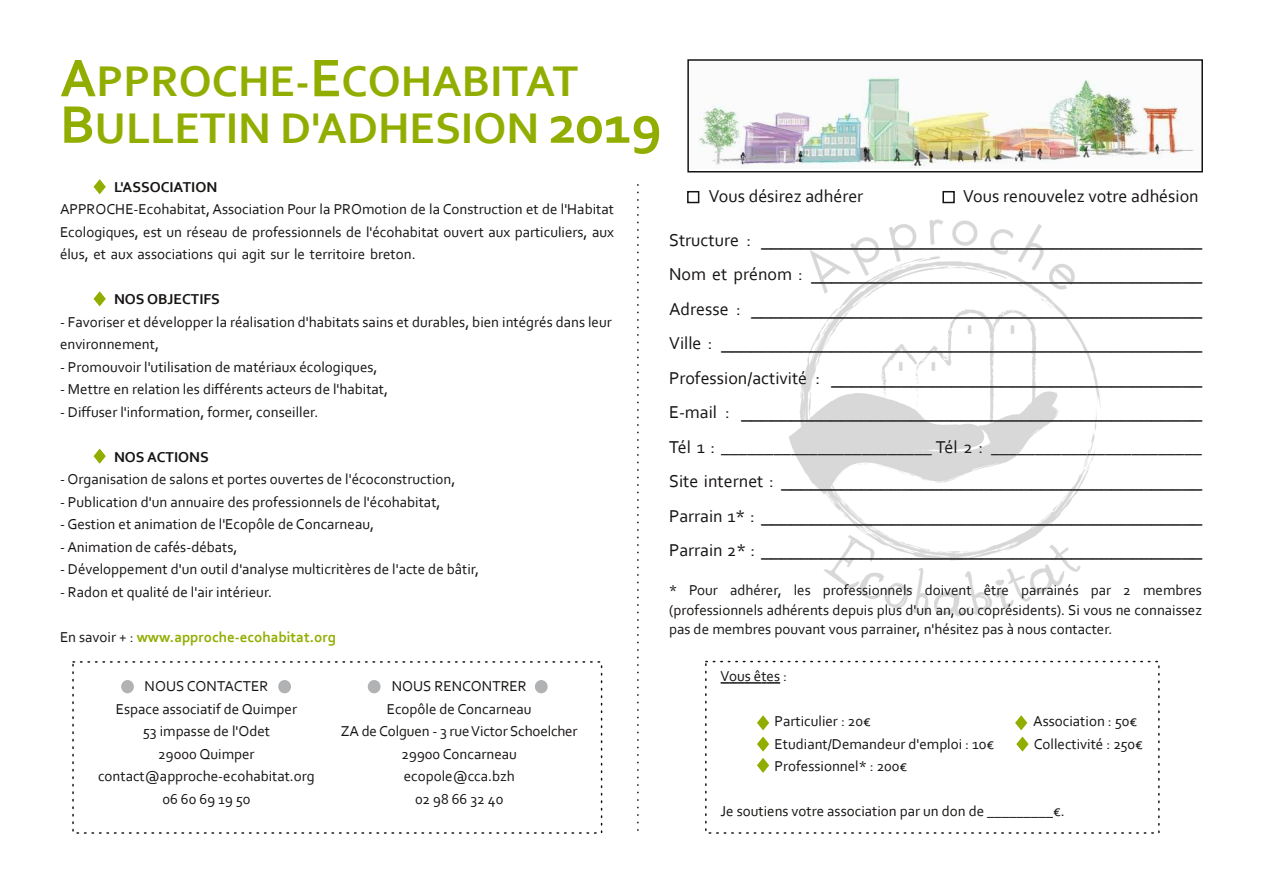
<style>
.page{position:relative;width:1263px;height:893px;background:#fff}
.page>*{position:absolute;margin:0;border:0;box-sizing:border-box;transform-origin:0 0}
.t1{font:700 45px/46.5px "Corbel";color:#91ae00}
.t2{font:18px/34.5px "Arial";color:#161413;text-align:justify}
.t3{font:18px "Corbel";color:#161413}
.t4{font:15px/22.5px "Corbel";color:#161413;text-align:justify}
.t5{font:700 15px "Corbel";color:#91ae00}
.t6{font:700 15px "Corbel";color:#161413}
.s1{font-size:55.5px}
.s2{font-weight:400;color:#161413}
.s3{font-family:"Corbel"}
</style>
<div class="page">
<svg style="left:93px;top:179px;width:13px;height:16px"></svg>
<svg style="left:93px;top:291px;width:13px;height:16px"></svg>
<svg style="left:93px;top:448px;width:13px;height:16px"></svg>
<div style="left:122px;top:681px;width:11px;height:11px;background:#b0b2b4;border-radius:50%"></div>
<div style="left:121px;top:680px;width:13px;height:13px;border:2px solid #b0b2b4;border-radius:50%"></div>
<div style="left:368px;top:681px;width:12px;height:11px;background:#b0b2b4;border-radius:50%"></div>
<div style="left:368px;top:680px;width:12px;height:13px;border:2px solid #b0b2b4;border-radius:50%"></div>
<div style="left:536px;top:681px;width:11px;height:11px;background:#b0b2b4;border-radius:50%"></div>
<div style="left:535px;top:680px;width:13px;height:13px;border:2px solid #b0b2b4;border-radius:50%"></div>
<div style="left:279px;top:681px;width:11px;height:11px;background:#b0b2b4;border-radius:50%"></div>
<div style="left:278px;top:680px;width:13px;height:13px;border:2px solid #b0b2b4;border-radius:50%"></div>
<img style="left:698px;top:77px;width:496px;height:91px">
<div style="left:687px;top:59px;width:516px;height:113px;border:2px solid #161413"></div>
<div style="left:687px;top:191px;width:12px;height:12px;border:2px solid #161413"></div>
<div style="left:942px;top:191px;width:13px;height:12px;border:2px solid #161413"></div>
<svg style="left:637px;top:184px;width:2px;height:647px"></svg>
<svg style="left:721px;top:682px;width:59px;height:2px"></svg>
<svg style="left:757px;top:715px;width:13px;height:58px"></svg>
<svg style="left:1015px;top:715px;width:14px;height:37px"></svg>
<img style="left:789px;top:219px;width:312px;height:398px">
<h1 class="t1" style="left:60px;top:62px;width:603px"><span class="s1">A</span>PPROCHE‐<span class="s1">E</span>COHABITAT<br><span class="s1">B</span>ULLETIN D'ADHESION <span class="s1">2019</span></h1>
<p class="t6" style="left:114px;top:180px;width:105px">L'ASSOCIATION</p>
<p class="t4" style="left:60px;top:199px;width:555px">APPROCHE‐Ecohabitat, Association Pour la PROmotion de la Construction et de l'Habitat Ecologiques, est un réseau de professionnels de l'écohabitat ouvert aux particuliers, aux élus, et aux associations qui agit sur le territoire breton.</p>
<p class="t6" style="left:114px;top:293px;width:107px">NOS OBJECTIFS</p>
<p class="t4" style="left:60px;top:312px;width:553px;text-align:left">‐ Favoriser et développer la réalisation d'habitats sains et durables, bien intégrés dans leur environnement,<br>‐ Promouvoir l'utilisation de matériaux écologiques,<br>‐ Mettre en relation les différents acteurs de l'habitat,<br>‐ Diffuser l'information, former, conseiller.</p>
<p class="t6" style="left:114px;top:450px;width:96px">NOS ACTIONS</p>
<p class="t4" style="left:60px;top:469px;width:421px;text-align:left">‐ Organisation de salons et portes ouvertes de l'écoconstruction,<br>‐ Publication d'un annuaire des professionnels de l'écohabitat,<br>‐ Gestion et animation de l'Ecopôle de Concarneau,<br>‐ Animation de cafés‐débats,<br>‐ Développement d'un outil d'analyse multicritères de l'acte de bâtir, ‐ Radon et qualité de l'air intérieur.</p>
<p class="t5" style="left:60px;top:630px;width:277px"><span class="s2">En savoir + :</span> www.approche‐ecohabitat.org</p>
<p class="t4" style="left:98px;top:676px;width:218px;text-align:center">NOUS CONTACTER<br>Espace associatif de Quimper<br>53 impasse de l'Odet<br>29000 Quimper contact@approche‐ecohabitat.org<br>06 60 69 19 50</p>
<p class="t4" style="left:341px;top:676px;width:238px;text-align:center">NOUS RENCONTRER<br>Ecopôle de Concarneau<br>ZA deColguen ‐ 3 rueVictor Schoelcher<br>29900 Concarneau<br>ecopole@cca.bzh<br>02 98 66 32 40</p>
<p class="t3" style="left:709px;top:189px;width:156px">Vous désirez adhérer</p>
<p class="t3" style="left:963px;top:189px;width:237px">Vous renouvelez votre adhésion</p>
<p class="t2" style="left:669px;top:222px;width:534px"><span class="s3">Structure :</span> ____________________________________________ <span class="s3">Nom et prénom :</span> _______________________________________ <span class="s3">Adresse :</span> _____________________________________________ <span class="s3">Ville :</span> ________________________________________________ <span class="s3">Profession/activité :</span> _____________________________________ <span class="s3">E‐mail :</span> ______________________________________________</p>
<p class="t3" style="left:669px;top:439px;width:534px">Tél 1 : ________________________ Tél 2 : ________________________</p>
<p class="t2" style="left:669px;top:464px;width:534px"><span class="s3">Site internet :</span> __________________________________________ <span class="s3">Parrain 1* :</span> ____________________________________________ <span class="s3">Parrain 2* :</span> ____________________________________________</p>
<p class="t4" style="left:669px;top:582px;width:534px;line-height:19.5px">* Pour adhérer, les professionnels doivent être parrainés par 2 membres (professionnels adhérents depuis plus d'un an, ou coprésidents). Si vous ne connaissez pas de membres pouvant vous parrainer, n'hésitez pas à nous contacter.</p>
<p class="t4" style="left:721px;top:666px;width:68px">Vous êtes :</p>
<p class="t4" style="left:775px;top:711px;width:98px">Particulier : 20€</p>
<p class="t4" style="left:1033px;top:711px;width:105px">Association : 50€</p>
<p class="t4" style="left:775px;top:734px;width:221px">Etudiant/Demandeur d'emploi : 10€</p>
<p class="t4" style="left:1034px;top:734px;width:111px">Collectivité : 250€</p>
<p class="t4" style="left:775px;top:756px;width:134px">Professionnel* : 200€</p>
<p class="t4" style="left:721px;top:801px;width:346px">Je soutiens votre association par un don de _________€.</p>
</div>
